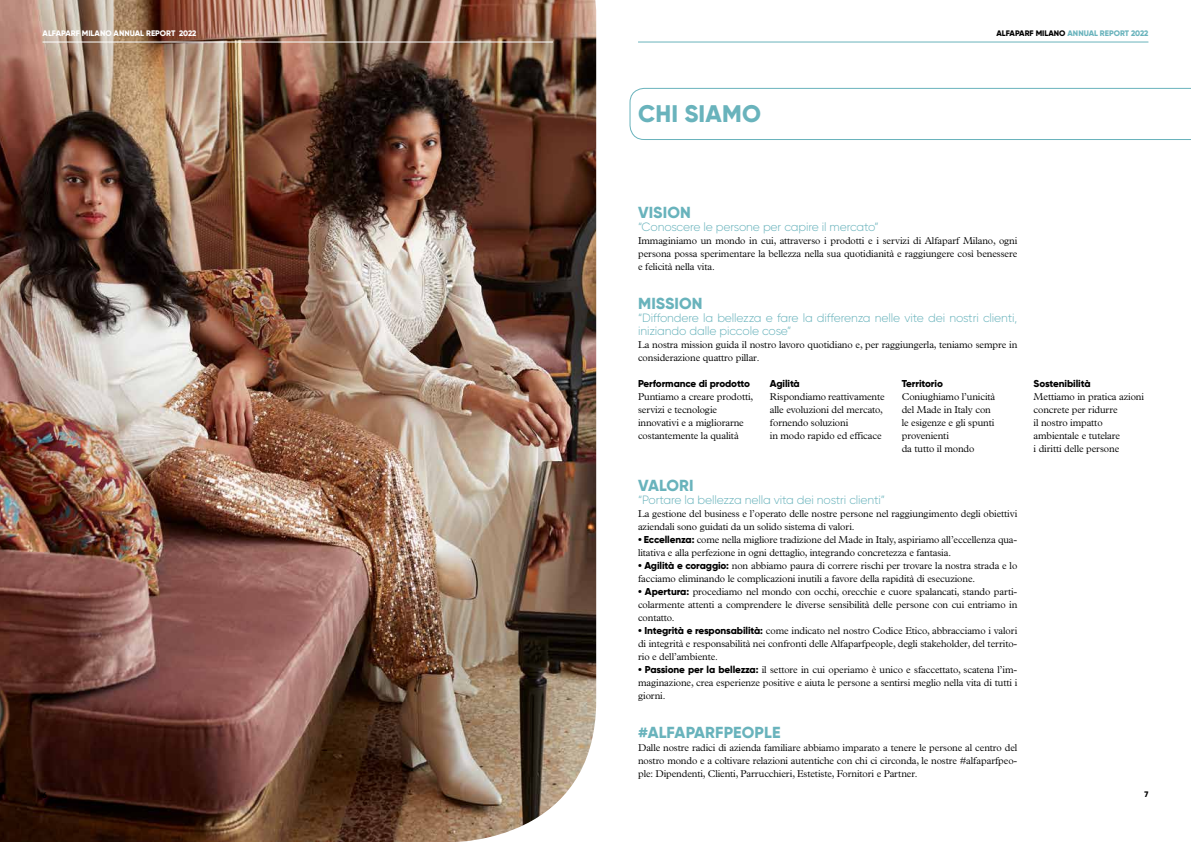
<style>
.page{position:relative;width:1191px;height:842px;background:#fff}
.page>*{position:absolute;margin:0;border:0;box-sizing:border-box;transform-origin:0 0}
.t1{font:800 24px "Gilroy";letter-spacing:.01em;color:#69b3bc}
.t2{font:800 16px "Gilroy";letter-spacing:.01em;color:#69b3bc}
.t3{font:300 12px/13px "Gilroy";letter-spacing:-.01em;color:#69b3bc}
.t4{font:300 10px/13px "Plantin Std";letter-spacing:-.01em;color:#000}
.t5{font:800 10px "Gilroy";letter-spacing:-.01em;color:#000}
.t6{font:800 8px "Gilroy";color:#fff}
.t7{font:800 8px "Gilroy";color:#69b3bc}
.t8{font:800 8px "Gilroy";color:#000}
.s1{color:#000}
.s2{font-family:"Gilroy";font-weight:800}
</style>
<div class="page">
<hr style="left:638px;top:42px;width:510px;height:1px;background:#69b3bc">
<svg style="left:629px;top:88px;width:562px;height:52px"></svg>
<img style="left:0;top:0;width:596px;height:842px">
<hr style="left:43px;top:42px;width:510px;height:1px;background:#fff">
<p class="t6" style="left:43px;top:28px;width:155px">ALFAPARF MILANO ANNUAL REPORT 2022</p>
<p class="t7" style="left:996px;top:28px;width:153px"><span class="s1">ALFAPARF MILANO</span> ANNUAL REPORT 2022</p>
<h1 class="t1" style="left:638px;top:99px;width:124px">CHI SIAMO</h1>
<h2 class="t2" style="left:638px;top:202px;width:54px">VISION</h2>
<p class="t3" style="left:638px;top:220px;width:242px">“Conoscere le persone per capire il mercato”</p>
<p class="t4" style="left:638px;top:234px;width:381px;text-align:justify">Immaginiamo un mondo in cui, attraverso i prodotti e i servizi di Alfaparf Milano, ogni persona possa sperimentare la bellezza nella sua quotidianità e raggiungere così benessere e felicità nella vita.</p>
<h2 class="t2" style="left:638px;top:293px;width:66px">MISSION</h2>
<p class="t3" style="left:638px;top:311px;width:381px">“Diffondere la bellezza e fare la differenza nelle vite dei nostri clienti, iniziando dalle piccole cose”</p>
<p class="t4" style="left:638px;top:338px;width:381px">La nostra mission guida il nostro lavoro quotidiano e, per raggiungerla, teniamo sempre in considerazione quattro pillar.</p>
<p class="t5" style="left:638px;top:377px;width:113px">Performance di prodotto</p>
<p class="t4" style="left:638px;top:390px;width:117px">Puntiamo a creare prodotti, servizi e tecnologie innovativi e a migliorarne costantemente la qualità</p>
<p class="t5" style="left:770px;top:377px;width:31px">Agilità</p>
<p class="t4" style="left:770px;top:390px;width:116px">Rispondiamo reattivamente alle evoluzioni del mercato, fornendo soluzioni<br>in modo rapido ed efficace</p>
<p class="t5" style="left:901px;top:377px;width:43px">Territorio</p>
<p class="t4" style="left:901px;top:390px;width:95px">Coniughiamo l’unicità del Made in Italy con le esigenze e gli spunti provenienti<br>da tutto il mondo</p>
<h2 class="t2" style="left:638px;top:475px;width:57px">VALORI</h2>
<p class="t3" style="left:638px;top:493px;width:249px">“Portare la bellezza nella vita dei nostri clienti”</p>
<p class="t4" style="left:638px;top:507px;width:381px">La gestione del business e l’operato delle nostre persone nel raggiungimento degli obiettivi aziendali sono guidati da un solido sistema di valori.</p>
<p class="t4" style="left:638px;top:533px;width:381px"><span class="s2">• Eccellenza:</span> come nella migliore tradizione del Made in Italy, aspiriamo all’eccellenza qua&shy;litativa e alla perfezione in ogni dettaglio, integrando concretezza e fantasia.</p>
<p class="t4" style="left:638px;top:559px;width:381px"><span class="s2">• Agilità e coraggio:</span> non abbiamo paura di correre rischi per trovare la nostra strada e lo facciamo eliminando le complicazioni inutili a favore della rapidità di esecuzione.</p>
<p class="t4" style="left:638px;top:585px;width:381px;text-align:justify"><span class="s2">• Apertura:</span> procediamo nel mondo con occhi, orecchie e cuore spalancati, stando parti&shy;colarmente attenti a comprendere le diverse sensibilità delle persone con cui entriamo in contatto.</p>
<p class="t4" style="left:638px;top:624px;width:381px;text-align:justify"><span class="s2">• Integrità e responsabilità:</span> come indicato nel nostro Codice Etico, abbracciamo i valori di integrità e responsabilità nei confronti delle Alfaparfpeople, degli stakeholder, del territo&shy;rio e dell’ambiente.</p>
<p class="t4" style="left:638px;top:663px;width:381px;text-align:justify"><span class="s2">• Passione per la bellezza:</span> il settore in cui operiamo è unico e sfaccettato, scatena l’im&shy;maginazione, crea esperienze positive e aiuta le persone a sentirsi meglio nella vita di tutti i giorni.</p>
<h2 class="t2" style="left:638px;top:722px;width:144px">#ALFAPARFPEOPLE</h2>
<p class="t4" style="left:638px;top:741px;width:381px;text-align:justify">Dalle nostre radici di azienda familiare abbiamo imparato a tenere le persone al centro del nostro mondo e a coltivare relazioni autentiche con chi ci circonda, le nostre #alfaparfpeo&shy;ple: Dipendenti, Clienti, Parrucchieri, Estetiste, Fornitori e Partner.</p>
<p class="t5" style="left:1033px;top:377px;width:58px">Sostenibilità</p>
<p class="t4" style="left:1033px;top:390px;width:112px">Mettiamo in pratica azioni concrete per ridurre<br>il nostro impatto ambientale e tutelare<br>i diritti delle persone</p>
<p class="t8" style="left:43px;top:790px;width:6px">6</p>
<p class="t8" style="left:1144px;top:790px;width:5px">7</p>
</div>
